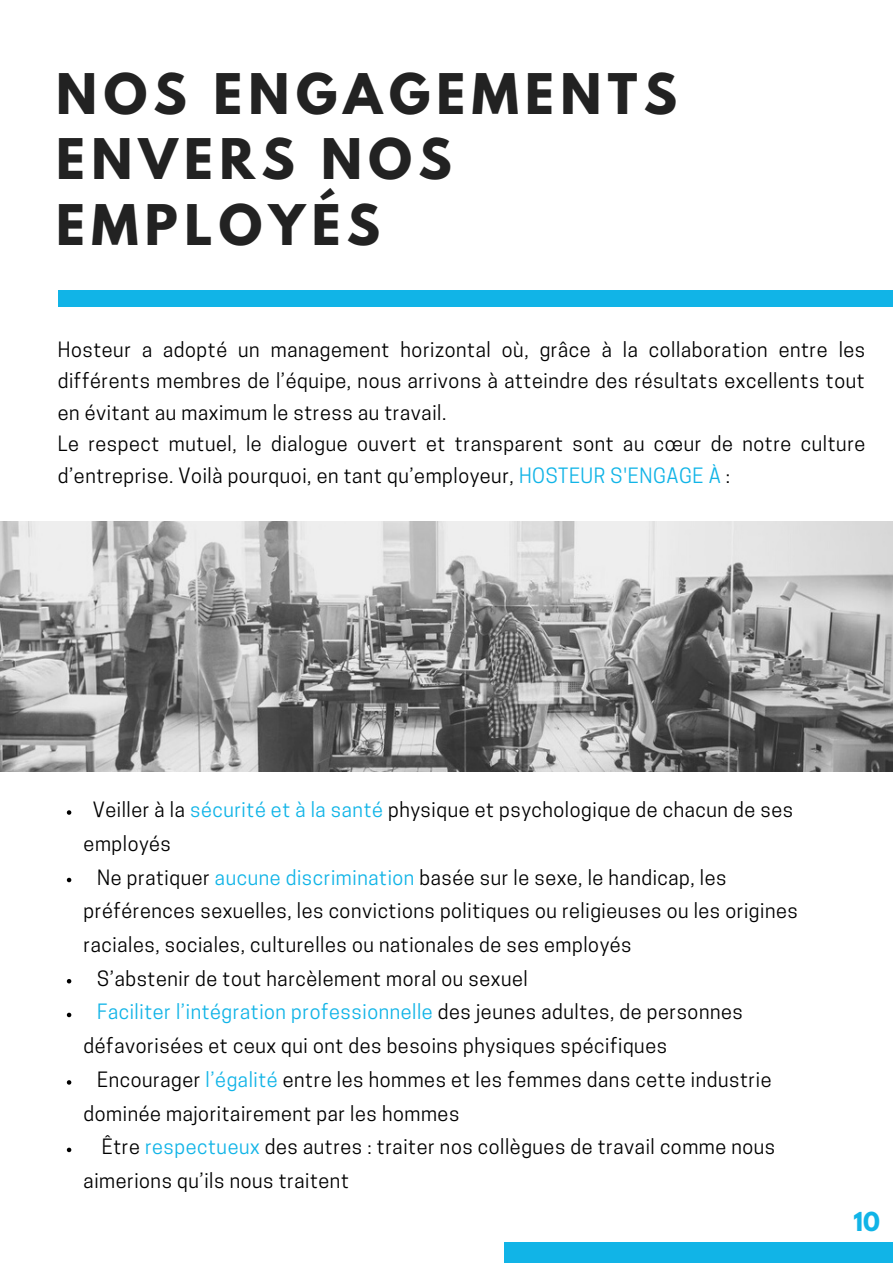
<style>
.page{position:relative;width:893px;height:1264px;background:#fff}
.page>*{position:absolute;margin:0;border:0;box-sizing:border-box;transform-origin:0 0}
.t1{font:700 49.65px/65.2px "League Spartan";letter-spacing:.13em;color:#222}
.t2{font:700 23.1px "League Spartan";color:#11b4e7}
.t3{font:19.8px/31.5px "Cooper Hewitt";letter-spacing:.03em;color:#000}
.t4{font:19.8px "Cooper Hewitt";letter-spacing:.03em;color:#11b4e7}
.s1{color:#11b4e7}
.s2{color:#000}
</style>
<div class="page">
<div style="left:59px;top:290px;width:833px;height:17px;background:#11b4e7"></div>
<div style="left:504px;top:1242px;width:388px;height:20px;background:#11b4e7"></div>
<svg style="left:67px;top:810px;width:4px;height:4px"></svg>
<svg style="left:67px;top:877px;width:4px;height:5px"></svg>
<svg style="left:67px;top:979px;width:4px;height:4px"></svg>
<svg style="left:67px;top:1012px;width:4px;height:5px"></svg>
<svg style="left:67px;top:1080px;width:4px;height:4px"></svg>
<svg style="left:67px;top:1147px;width:4px;height:5px"></svg>
<img style="left:0;top:521px;width:892px;height:251px">
<h1 class="t1" style="left:56px;top:68px;width:622px">NOS ENGAGEMENTS<br>ENVERS NOS<br>EMPLOYÉS</h1>
<p class="t3" style="left:58px;top:336px;width:809px">Hosteur a adopté un management horizontal où, grâce à la collaboration entre les différents membres de l’équipe, nous arrivons à atteindre des résultats excellents tout en évitant au maximum le stress au travail.<br>Le respect mutuel, le dialogue ouvert et transparent sont au cœur de notre culture d’entreprise. Voilà pourquoi, en tant qu’employeur, <span class="s1">HOSTEUR S'ENGAGE À</span> :</p>
<p class="t3" style="left:93px;top:796px;width:701px">Veiller à la <span class="s1">sécurité et à la santé</span> physique et psychologique de chacun de ses</p>
<p class="t3" style="left:84px;top:830px;width:89px">employés</p>
<p class="t3" style="left:97px;top:863px;width:630px">Ne pratiquer <span class="s1">aucune discrimination</span> basée sur le sexe, le handicap, les</p>
<p class="t3" style="left:84px;top:897px;width:715px">préférences sexuelles, les convictions politiques ou religieuses ou les origines</p>
<p class="t3" style="left:84px;top:931px;width:549px">raciales, sociales, culturelles ou nationales de ses employés</p>
<p class="t3" style="left:97px;top:965px;width:432px">S’abstenir de tout harcèlement moral ou sexuel</p>
<p class="t4" style="left:97px;top:1004px;width:647px">Faciliter l’intégration professionnelle <span class="s2">des jeunes adultes, de personnes</span></p>
<p class="t3" style="left:84px;top:1032px;width:585px">défavorisées et ceux qui ont des besoins physiques spécifiques</p>
<p class="t3" style="left:97px;top:1066px;width:675px">Encourager <span class="s1">l’égalité</span> entre les hommes et les femmes dans cette industrie</p>
<p class="t3" style="left:84px;top:1099px;width:377px">dominée majoritairement par les hommes</p>
<p class="t3" style="left:102px;top:1133px;width:674px">Être <span class="s1">respectueux</span> des autres : traiter nos collègues de travail comme nous</p>
<p class="t3" style="left:84px;top:1167px;width:267px">aimerions qu’ils nous traitent</p>
<p class="t2" style="left:853px;top:1210px;width:28px">10</p>
</div>
